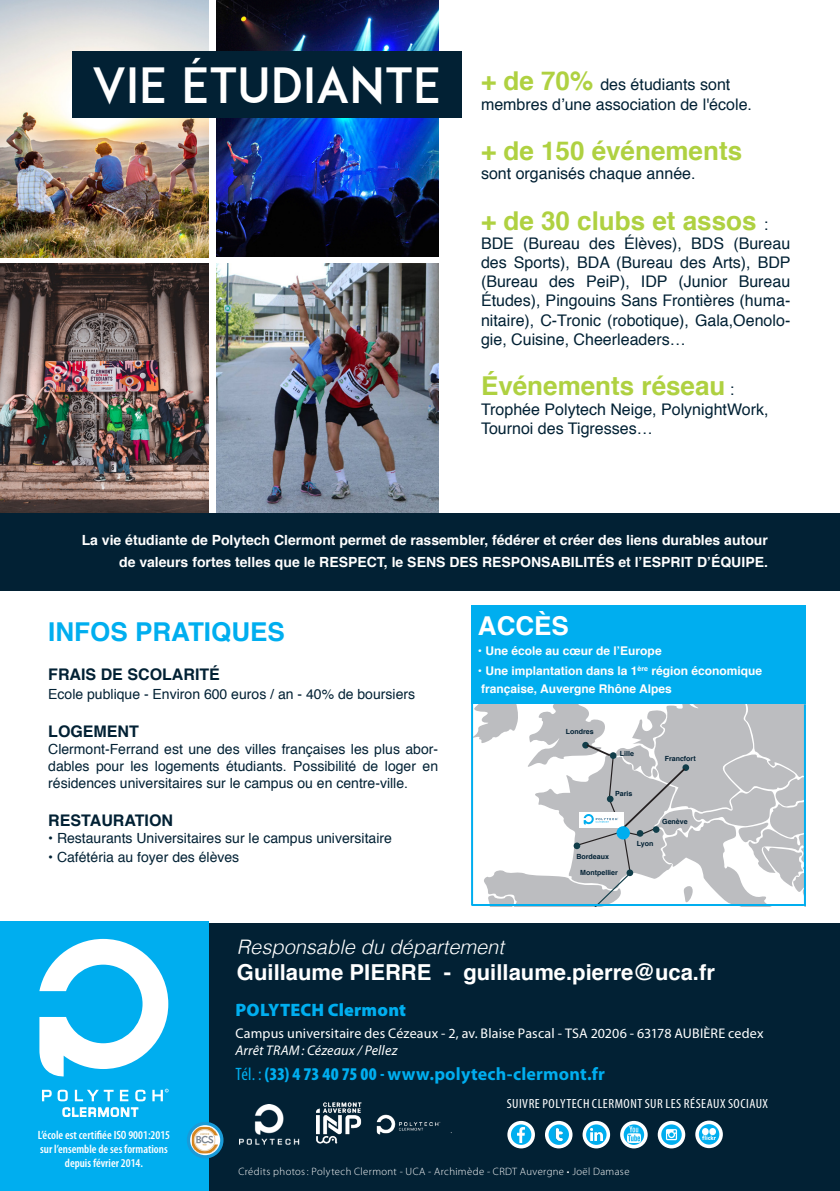
<style>
.page{position:relative;width:840px;height:1191px;background:#fff}
.page>*{position:absolute;margin:0;border:0;box-sizing:border-box;transform-origin:0 0}
.t1{font:48px "ADAM.CGPRO";color:#fff}
.t2{font:700 26px "Helvetica";color:#afd141}
.t3{font:700 26px "Helvetica";color:#00aeef}
.t4{font:700 26px "Helvetica";color:#fff}
.t5{font:700 22px "Helvetica";color:#fff}
.t6{font:italic 300 20px "Helvetica";color:#fff}
.t7{font:700 18px "Myriad Pro";letter-spacing:.01em;color:#00aeef}
.t8{font:900 18px "Myriad Pro";letter-spacing:.01em;color:#00aeef}
.t9{font:16px/19.2px "Helvetica";color:#022134}
.t10{font:700 16px "Helvetica";color:#022134}
.t11{font:14px/16.8px "Helvetica";color:#022134;text-align:justify}
.t12{font:700 14px/22px "Helvetica";color:#fff;text-align:right}
.t13{font:14px "Myriad Pro";letter-spacing:.01em;color:#fff}
.t14{font:italic 14px "Myriad Pro";letter-spacing:.01em;color:#fff}
.t15{font:condensed 13.4px "Myriad Pro";letter-spacing:.035em;color:#fff;scale:1.05 1}
.t16{font:700 12px "Helvetica";color:#fff}
.t17{font:600 condensed 12px/13.6px "Myriad Pro";color:#fff;text-align:center}
.t18{font:300 10.6px "Myriad Pro";letter-spacing:.035em;color:#fff}
.t19{font:700 7px "Helvetica";color:#022134}
.s1{font-weight:700;font-size:26px;color:#afd141}
.s2{font-weight:400;font-size:16px;color:#022134}
.s3{font-weight:400}
.s4{font-weight:400;font-stretch:condensed}
.s5{font-weight:900;font-stretch:condensed}
</style>
<div class="page">
<img style="left:216px;top:264px;width:222px;height:249px">
<img style="left:0;top:264px;width:208px;height:249px">
<div style="left:471px;top:605px;width:334px;height:301px;background:#00aeef"></div>
<div style="left:202px;top:923px;width:637px;height:268px;background:#022134"></div>
<div style="left:0;top:921px;width:208px;height:270px;background:#00aeef"></div>
<svg style="left:188px;top:1123px;width:34px;height:33px"></svg>
<img style="left:192px;top:1126px;width:26px;height:27px">
<div style="left:187px;top:1121px;width:36px;height:37px;border:3px solid #199bd8;border-radius:50%"></div>
<svg style="left:509px;top:1122px;width:24px;height:24px"></svg>
<img style="left:517px;top:1127px;width:7px;height:15px">
<div style="left:507px;top:1120px;width:27px;height:28px;border:4px solid #fff;border-radius:50%"></div>
<img style="left:549px;top:1124px;width:20px;height:20px">
<div style="left:544px;top:1120px;width:28px;height:28px;border:4px solid #fff;border-radius:50%"></div>
<svg style="left:584px;top:1122px;width:24px;height:24px"></svg>
<svg style="left:590px;top:1128px;width:12px;height:12px"></svg>
<div style="left:582px;top:1120px;width:27px;height:28px;border:4px solid #fff;border-radius:50%"></div>
<svg style="left:696px;top:1122px;width:24px;height:24px"></svg>
<img style="left:701px;top:1128px;width:14px;height:12px">
<div style="left:695px;top:1120px;width:27px;height:28px;border:4px solid #fff;border-radius:50%"></div>
<svg style="left:621px;top:1122px;width:24px;height:24px"></svg>
<img style="left:627px;top:1126px;width:13px;height:16px">
<div style="left:619px;top:1120px;width:28px;height:28px;border:4px solid #fff;border-radius:50%"></div>
<div style="left:657px;top:1120px;width:28px;height:28px;border:4px solid #fff;border-radius:50%"></div>
<svg style="left:661px;top:1124px;width:20px;height:20px"></svg>
<svg style="left:42px;top:1089px;width:10px;height:12px"></svg>
<svg style="left:152px;top:1088px;width:16px;height:13px"></svg>
<svg style="left:39px;top:939px;width:129px;height:138px"></svg>
<svg style="left:58px;top:1089px;width:87px;height:28px"></svg>
<img style="left:239px;top:1104px;width:60px;height:41px">
<img style="left:216px;top:0;width:222px;height:257px">
<img style="left:0;top:0;width:208px;height:257px">
<div style="left:72px;top:51px;width:389px;height:66px;background:#022134"></div>
<div style="left:0;top:513px;width:839px;height:78px;background:#022134"></div>
<svg style="left:473px;top:704px;width:330px;height:200px;fill:#bcbdc0"></svg>
<div style="left:682px;top:764px;width:6px;height:7px;background:#113e4a;border-radius:50%"></div>
<svg style="left:555px;top:742px;width:131px;height:162px"></svg>
<img style="left:316px;top:1102px;width:136px;height:42px">
<p class="t1" style="left:92px;top:56px;width:350px">VIE ÉTUDIANTE</p>
<p class="t9" style="left:480px;top:76px;width:272px"><span class="s1">+ de 70%</span> des étudiants sont membres d’une association de l'école.</p>
<p class="t2" style="left:480px;top:130px;width:262px">+ de 150 événements</p>
<p class="t9" style="left:480px;top:164px;width:216px">sont organisés chaque année.</p>
<p class="t2" style="left:480px;top:199px;width:288px">+ de 30 clubs et assos <span class="s2">:</span></p>
<p class="t9" style="left:480px;top:234px;width:311px;text-align:justify">BDE (Bureau des Élèves), BDS (Bureau des Sports), BDA (Bureau des Arts), BDP (Bureau des PeiP), IDP (Junior Bureau Études), Pingouins Sans Frontières (huma&shy;nitaire), C-Tronic (robotique), Gala,Oenolo&shy;gie, Cuisine, Cheerleaders…</p>
<p class="t2" style="left:480px;top:365px;width:255px">Événements réseau <span class="s2">:</span></p>
<p class="t9" style="left:480px;top:400px;width:289px">Trophée Polytech Neige, PolynightWork,</p>
<p class="t9" style="left:480px;top:419px;width:173px">Tournoi des Tigresses…</p>
<p class="t12" style="left:82px;top:529px;width:687px">La vie étudiante de Polytech Clermont permet de rassembler, fédérer et créer des liens durables autour de valeurs fortes telles que le RESPECT, le SENS DES RESPONSABILITÉS et l’ESPRIT D’ÉQUIPE.</p>
<p class="t3" style="left:48px;top:611px;width:238px">INFOS PRATIQUES</p>
<p class="t10" style="left:48px;top:661px;width:173px">FRAIS DE SCOLARITÉ</p>
<p class="t11" style="left:48px;top:686px;width:368px">Ecole publique - Environ 600 euros / an - 40% de boursiers</p>
<p class="t10" style="left:48px;top:718px;width:92px">LOGEMENT</p>
<p class="t11" style="left:48px;top:741px;width:391px">Clermont-Ferrand est une des villes françaises les plus abor&shy;dables pour les logements étudiants. Possibilité de loger en résidences universitaires sur le campus ou en centre-ville.</p>
<p class="t10" style="left:48px;top:807px;width:126px">RESTAURATION</p>
<p class="t11" style="left:48px;top:830px;width:345px">• Restaurants Universitaires sur le campus universitaire</p>
<p class="t11" style="left:48px;top:849px;width:192px">• Cafétéria au foyer des élèves</p>
<p class="t4" style="left:477px;top:604px;width:93px">ACCÈS</p>
<p class="t16" style="left:477px;top:640px;width:185px"><span class="s3">•</span> Une école au cœur de l’Europe</p>
<p class="t16" style="left:477px;top:660px;width:286px"><span class="s3">•</span> Une implantation dans la 1<sup>ère</sup> région économique</p>
<p class="t16" style="left:481px;top:678px;width:192px">française, Auvergne Rhône Alpes</p>
<p class="t19" style="left:565px;top:726px;width:29px">Londres</p>
<p class="t19" style="left:619px;top:747px;width:16px">Lille</p>
<p class="t19" style="left:664px;top:752px;width:32px">Francfort</p>
<p class="t19" style="left:614px;top:787px;width:19px">Paris</p>
<p class="t19" style="left:576px;top:850px;width:34px">Bordeaux</p>
<p class="t19" style="left:580px;top:866px;width:39px">Montpellier</p>
<p class="t19" style="left:636px;top:838px;width:18px">Lyon</p>
<p class="t19" style="left:661px;top:816px;width:27px">Genève</p>
<p class="t6" style="left:237px;top:929px;width:268px">Responsable du département</p>
<p class="t5" style="left:237px;top:954px;width:479px">Guillaume PIERRE - guillaume.pierre@uca.fr</p>
<p class="t8" style="left:235px;top:1000px;width:172px">POLYTECH Clermont</p>
<p class="t13" style="left:235px;top:1024px;width:529px">Campus universitaire des Cézeaux - 2, av. Blaise Pascal - TSA 20206 - 63178 AUBIÈRE cedex</p>
<p class="t14" style="left:235px;top:1041px;width:163px">Arrêt TRAM: Cézeaux / Pellez</p>
<p class="t7" style="left:235px;top:1062px;width:371px"><span class="s4">Tél. :</span> <span class="s5">(33) 4 73 40 75 00 -</span> www.polytech-clermont.fr</p>
<p class="t17" style="left:38px;top:1128px;width:134px">L’école est certifiée ISO 9001:2015 sur l’ensemble de ses formations depuis février 2014.</p>
<p class="t15" style="left:506px;top:1095px;width:250px">SUIVRE POLYTECH CLERMONT SUR LES RÉSEAUX SOCIAUX</p>
<p class="t18" style="left:238px;top:1165px;width:392px">Crédits photos: Polytech Clermont - UCA - Archimède - CRDT Auvergne • Joël Damase</p>
</div>
